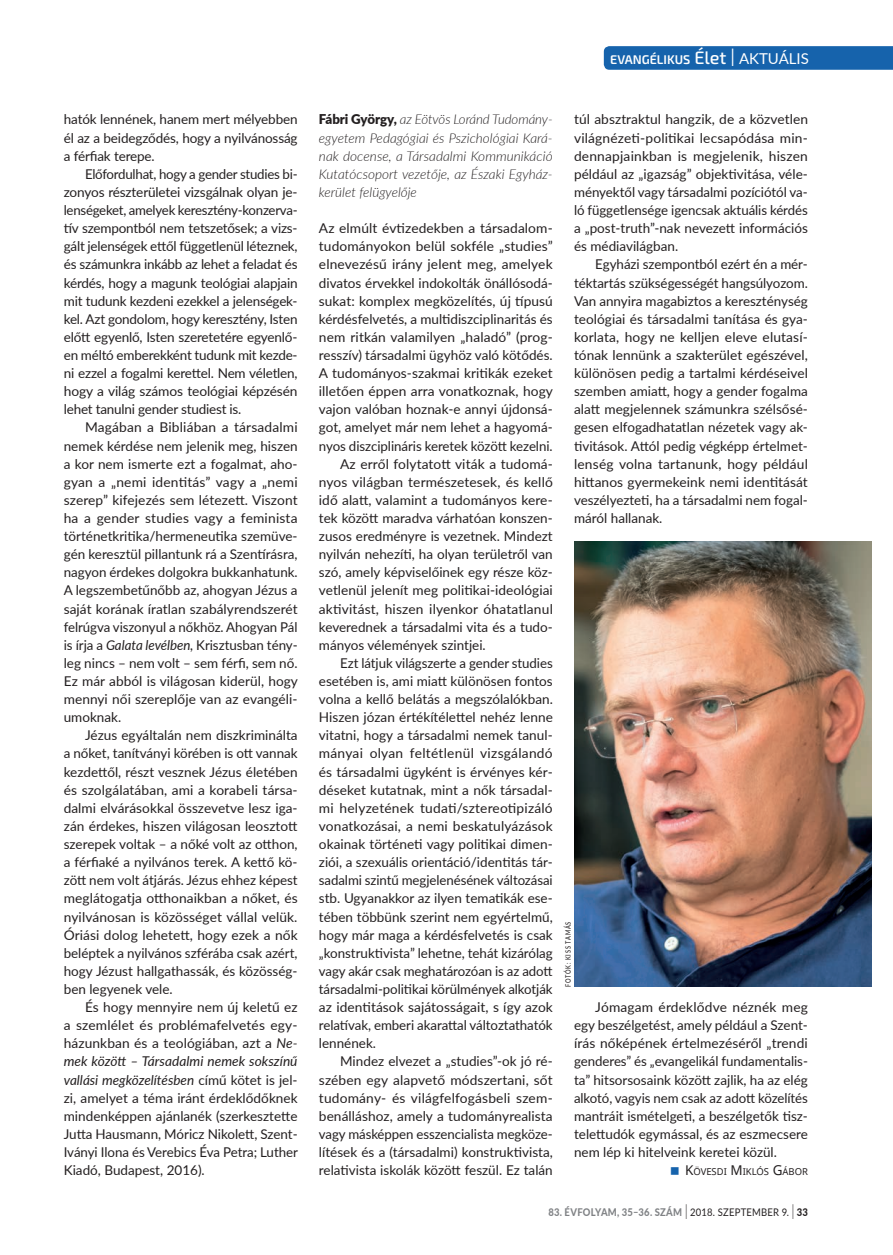
<style>
.page{position:relative;width:893px;height:1255px;background:#fff}
.page>*{position:absolute;margin:0;border:0;box-sizing:border-box;transform-origin:0 0}
.t1{font:13.5px/18.1px "Lato";color:#231f20;text-align:justify}
.t2{font:italic 300 13.5px/18.1px "Lato";color:#231f20;text-align:justify}
.t3{font:13.5px "Lato";letter-spacing:.02em;color:#231f20}
.t4{font:600 12.6px "Exo 2";color:#fff}
.t5{font:800 10.5px "Lato";letter-spacing:.03em;color:#808285;scale:.9 1}
.t6{font:9.45px "Noto Sans";color:#231f20}
.t7{font:500 7.5px "Lato";letter-spacing:.13em;color:#231f20;scale:.75 1}
.s1{font-style:italic}
.s2{font-weight:500;font-size:18px}
.s3{font-weight:300;font-size:25.2px}
.s4{font-family:"Lato";font-weight:400;font-size:15px}
.s5{font-weight:900;font-style:normal}
.s6{font-size:13.5px}
.s7{font-weight:300;font-size:21px;color:#231f20}
.s8{font-weight:400;color:#231f20}
.s9{color:#231f20}
</style>
<div class="page">
<svg style="left:604px;top:46px;width:289px;height:24px;background:#1a65ad"></svg>
<img style="left:574px;top:541px;width:298px;height:445px">
<p class="t1" style="left:64px;top:110px;width:235px">hatók lennének, hanem mert mélyebben él az a beidegződés, hogy a nyilvánosság a férfiak terepe.</p>
<p class="t1" style="left:64px;top:164px;width:235px;text-indent:21px">Előfordulhat, hogy a gender studies bi&shy;zonyos részterületei vizsgálnak olyan je&shy;lenségeket, amelyek keresztény-konzerva&shy;tív szempontból nem tetszetősek; a vizs&shy;gált jelenségek ettől függetlenül léteznek, és számunkra inkább az lehet a feladat és kérdés, hogy a magunk teológiai alapjain mit tudunk kezdeni ezekkel a jelenségek&shy;kel. Azt gondolom, hogy keresztény, Isten előtt egyenlő, Isten szeretetére egyenlő&shy;en méltó emberekként tudunk mit kezde&shy;ni ezzel a fogalmi kerettel. Nem véletlen, hogy a világ számos teológiai képzésén lehet tanulni gender studiest is.</p>
<p class="t1" style="left:64px;top:418px;width:236px;text-indent:21px">Magában a Bibliában a társadalmi nemek kérdése nem jelenik meg, hiszen a kor nem ismerte ezt a fogalmat, aho&shy;gyan a „nemi identitás” vagy a „nemi szerep” kifejezés sem létezett. Viszont ha a gender studies vagy a feminista történetkritika/hermeneutika szemüve&shy;gén keresztül pillantunk rá a Szentírásra, nagyon érdekes dolgokra bukkanhatunk.<br>A legszembetűnőbb az, ahogyan Jézus a saját korának íratlan szabályrendszerét felrúgva viszonyul a nőkhöz. Ahogyan Pál is írja a <span class="s1">Galata levélben,</span> Krisztusban tény&shy;leg nincs – nem volt – sem férfi, sem nő.<br>Ez már abból is világosan kiderül, hogy mennyi női szereplője van az evangéli&shy;umoknak.</p>
<p class="t1" style="left:64px;top:725px;width:235px;text-indent:21px">Jézus egyáltalán nem diszkriminálta a nőket, tanítványi körében is ott vannak kezdettől, részt vesznek Jézus életében és szolgálatában, ami a korabeli társa&shy;dalmi elvárásokkal összevetve lesz iga&shy;zán érdekes, hiszen világosan leosztott szerepek voltak – a nőké volt az otthon, a férfiaké a nyilvános terek. A kettő kö&shy;zött nem volt átjárás. Jézus ehhez képest meglátogatja otthonaikban a nőket, és nyilvánosan is közösséget vállal velük.<br>Óriási dolog lehetett, hogy ezek a nők beléptek a nyilvános szférába csak azért, hogy Jézust hallgathassák, és közösség&shy;ben legyenek vele.</p>
<p class="t1" style="left:64px;top:997px;width:236px;text-align:left;text-indent:21px">És hogy mennyire nem új keletű ez a szemlélet és problémafelvetés egy&shy;házunkban és a teológiában, azt a <span class="s1">Ne&shy;mek között – Társadalmi nemek sokszínű vallási megközelítésben</span> című kötet is jel&shy;zi, amelyet a téma iránt érdeklődőknek mindenképpen ajánlanék (szerkesztette Jutta Hausmann, Móricz Nikolett, Szent-Iványi Ilona és Verebics Éva Petra; Luther Kiadó, Budapest, 2016).</p>
<p class="t4" style="left:610px;top:52px;width:200px">EVANGÉLIKUS <span class="s2">Élet</span> <span class="s3">I</span> <span class="s4">AKTUÁLIS</span></p>
<p class="t2" style="left:319px;top:110px;width:235px"><span class="s5">Fábri György,</span> az Eötvös Loránd Tudomány&shy;egyetem Pedagógiai és Pszichológiai Kará&shy;nak docense, a Társadalmi Kommunikáció Kutatócsoport vezetője, az Északi Egyház&shy;kerület felügyelője</p>
<p class="t1" style="left:319px;top:218px;width:235px">Az elmúlt évtizedekben a társadalom-</p>
<p class="t1" style="left:319px;top:237px;width:236px">tudományokon belül sokféle „studies”</p>
<p class="t1" style="left:319px;top:255px;width:235px">elnevezésű irány jelent meg, amelyek</p>
<p class="t1" style="left:319px;top:273px;width:235px">divatos érvekkel indokolták önállósodá-</p>
<p class="t1" style="left:319px;top:291px;width:235px">sukat: komplex megközelítés, új típusú</p>
<p class="t1" style="left:319px;top:309px;width:235px">kérdésfelvetés, a multidiszciplinaritás és</p>
<p class="t1" style="left:319px;top:327px;width:235px">nem ritkán valamilyen „haladó” (prog-</p>
<p class="t1" style="left:319px;top:345px;width:235px">resszív) társadalmi ügyhöz való kötődés.</p>
<p class="t1" style="left:319px;top:363px;width:235px">A tudományos-szakmai kritikák ezeket</p>
<p class="t1" style="left:319px;top:381px;width:236px">illetően éppen arra vonatkoznak, hogy</p>
<p class="t1" style="left:319px;top:400px;width:235px">vajon valóban hoznak-e annyi újdonsá-</p>
<p class="t1" style="left:319px;top:418px;width:235px">got, amelyet már nem lehet a hagyomá-</p>
<p class="t1" style="left:319px;top:436px;width:235px">nyos diszciplináris keretek között kezelni.</p>
<p class="t1" style="left:340px;top:454px;width:214px">Az erről folytatott viták a tudomá-</p>
<p class="t1" style="left:319px;top:472px;width:235px">nyos világban természetesek, és kellő</p>
<p class="t1" style="left:319px;top:490px;width:235px">idő alatt, valamint a tudományos kere-</p>
<p class="t1" style="left:319px;top:508px;width:235px">tek között maradva várhatóan konszen-</p>
<p class="t1" style="left:319px;top:526px;width:235px">zusos eredményre is vezetnek. Mindezt</p>
<p class="t1" style="left:319px;top:544px;width:235px">nyilván nehezíti, ha olyan területről van</p>
<p class="t1" style="left:319px;top:562px;width:235px">szó, amely képviselőinek egy része köz-</p>
<p class="t1" style="left:319px;top:581px;width:235px">vetlenül jelenít meg politikai-ideológiai</p>
<p class="t1" style="left:319px;top:599px;width:235px">aktivitást, hiszen ilyenkor óhatatlanul</p>
<p class="t1" style="left:319px;top:617px;width:235px">keverednek a társadalmi vita és a tudo-</p>
<p class="t1" style="left:319px;top:635px;width:168px">mányos vélemények szintjei.</p>
<p class="t1" style="left:340px;top:653px;width:214px">Ezt látjuk világszerte a gender studies</p>
<p class="t1" style="left:319px;top:671px;width:235px">esetében is, ami miatt különösen fontos</p>
<p class="t1" style="left:319px;top:689px;width:235px">volna a kellő belátás a megszólalókban.</p>
<p class="t1" style="left:319px;top:707px;width:235px">Hiszen józan értékítélettel nehéz lenne</p>
<p class="t1" style="left:319px;top:725px;width:235px">vitatni, hogy a társadalmi nemek tanul-</p>
<p class="t3" style="left:319px;top:744px;width:235px">mányai olyan feltétlenül vizsgálandó</p>
<p class="t1" style="left:319px;top:762px;width:235px">és társadalmi ügyként is érvényes kér-</p>
<p class="t1" style="left:319px;top:780px;width:235px">déseket kutatnak, mint a nők társadal-</p>
<p class="t1" style="left:319px;top:798px;width:235px">mi helyzetének tudati/sztereotipizáló</p>
<p class="t1" style="left:319px;top:816px;width:235px">vonatkozásai, a nemi beskatulyázások</p>
<p class="t1" style="left:319px;top:834px;width:235px">okainak történeti vagy politikai dimen-</p>
<p class="t1" style="left:319px;top:852px;width:235px">ziói, a szexuális orientáció/identitás tár-</p>
<p class="t1" style="left:319px;top:870px;width:235px">sadalmi szintű megjelenésének változásai</p>
<p class="t1" style="left:319px;top:888px;width:235px">stb. Ugyanakkor az ilyen tematikák ese-</p>
<p class="t1" style="left:319px;top:906px;width:235px">tében többünk szerint nem egyértelmű,</p>
<p class="t1" style="left:319px;top:925px;width:235px">hogy már maga a kérdésfelvetés is csak</p>
<p class="t1" style="left:319px;top:943px;width:235px">„konstruktivista” lehetne, tehát kizárólag</p>
<p class="t1" style="left:319px;top:961px;width:235px">vagy akár csak meghatározóan is az adott</p>
<p class="t1" style="left:319px;top:979px;width:235px">társadalmi-politikai körülmények alkotják</p>
<p class="t1" style="left:319px;top:997px;width:235px">az identitások sajátosságait, s így azok</p>
<p class="t1" style="left:319px;top:1015px;width:235px">relatívak, emberi akarattal változtathatók</p>
<p class="t1" style="left:319px;top:1033px;width:59px">lennének.</p>
<p class="t1" style="left:340px;top:1051px;width:214px">Mindez elvezet a „studies”-ok jó ré-</p>
<p class="t1" style="left:319px;top:1069px;width:235px">szében egy alapvető módszertani, sőt</p>
<p class="t1" style="left:319px;top:1088px;width:235px">tudomány- és világfelfogásbeli szem-</p>
<p class="t1" style="left:319px;top:1106px;width:235px">benálláshoz, amely a tudományrealista</p>
<p class="t1" style="left:319px;top:1124px;width:235px">vagy másképpen esszencialista megköze-</p>
<p class="t1" style="left:319px;top:1142px;width:235px">lítések és a (társadalmi) konstruktivista,</p>
<p class="t1" style="left:319px;top:1160px;width:235px">relativista iskolák között feszül. Ez talán</p>
<p class="t1" style="left:574px;top:110px;width:235px">túl absztraktul hangzik, de a közvetlen világnézeti-politikai lecsapódása min&shy;dennapjainkban is megjelenik, hiszen például az „igazság” objektivitása, véle&shy;ményektől vagy társadalmi pozíciótól va&shy;ló függetlensége igencsak aktuális kérdés a „post-truth”-nak nevezett információs és médiavilágban.</p>
<p class="t1" style="left:574px;top:255px;width:235px;text-indent:21px">Egyházi szempontból ezért én a mér&shy;téktartás szükségességét hangsúlyozom.<br>Van annyira magabiztos a kereszténység teológiai és társadalmi tanítása és gya&shy;korlata, hogy ne kelljen eleve elutasí&shy;tónak lennünk a szakterület egészével, különösen pedig a tartalmi kérdéseivel szemben amiatt, hogy a gender fogalma alatt megjelennek számunkra szélsősé&shy;gesen elfogadhatatlan nézetek vagy ak&shy;tivitások. Attól pedig végképp értelmet&shy;lenség volna tartanunk, hogy például hittanos gyermekeink nemi identitását veszélyezteti, ha a társadalmi nem fogal&shy;máról hallanak.</p>
<p class="t7" style="left:563px;top:986px;width:88px;rotate:-90deg">FOTÓK: KISS TAMÁS</p>
<p class="t1" style="left:574px;top:997px;width:235px;text-indent:21px">Jómagam érdeklődve néznék meg egy beszélgetést, amely például a Szent&shy;írás nőképének értelmezéséről „trendi genderes” és „evangelikál fundamentalis&shy;ta” hitsorsosaink között zajlik, ha az elég alkotó, vagyis nem csak az adott közelítés mantráit ismételgeti, a beszélgetők tisz&shy;telettudók egymással, és az eszmecsere nem lép ki hitelveink keretei közül.</p>
<p class="t6" style="left:685px;top:1165px;width:124px"><span class="s6">K</span>ÖVESDI <span class="s6">M</span>IKLÓS <span class="s6">G</span>ÁBOR</p>
<p class="t5" style="left:548px;top:1203px;width:290px">83. ÉVFOLYAM, 35–36. SZÁM <span class="s7">I</span> <span class="s8">2018. SZEPTEMBER 9.</span> <span class="s7">I</span> <span class="s9">33</span></p>
</div>
